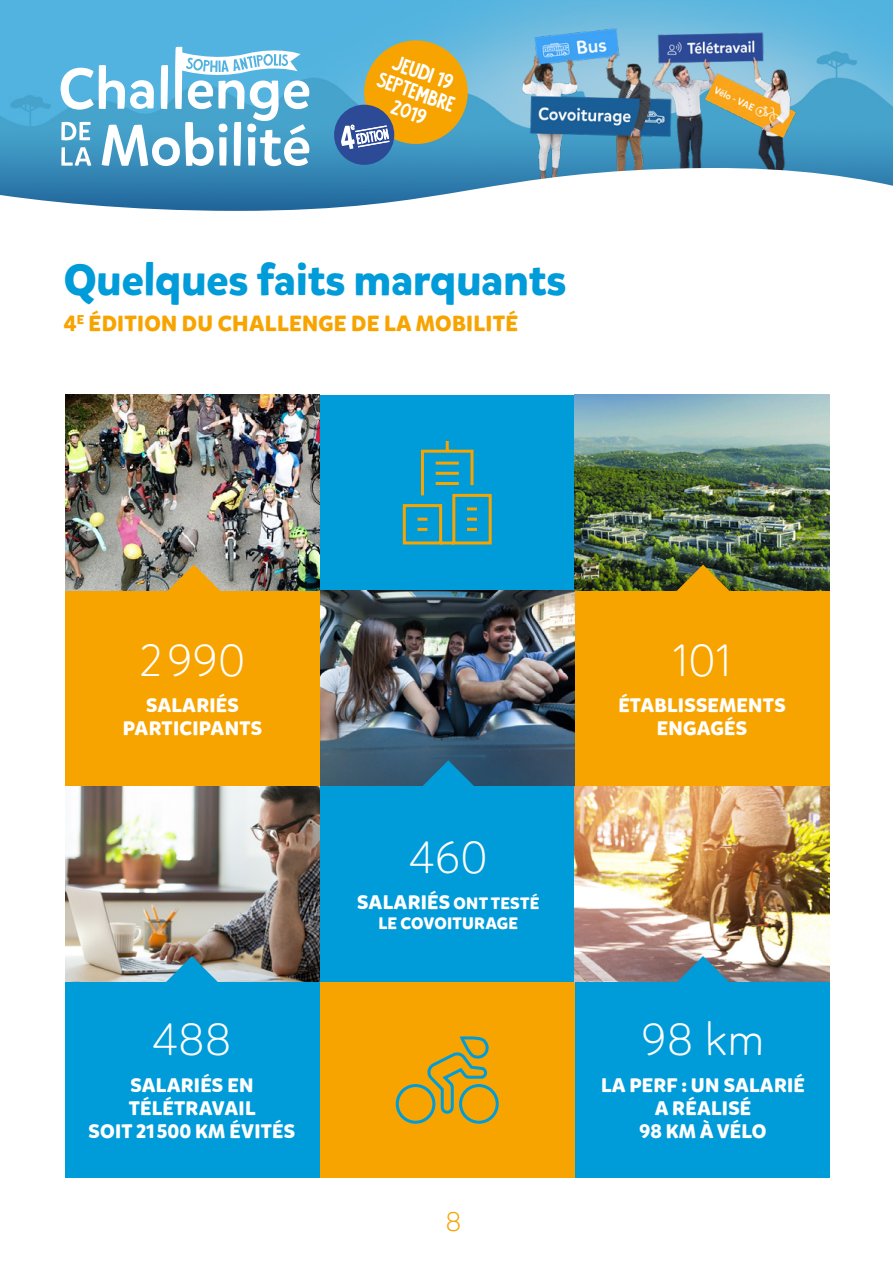
<style>
.page{position:relative;width:893px;height:1263px;background:#fff}
.page>*{position:absolute;margin:0;border:0;box-sizing:border-box;transform-origin:0 0}
.t1{font:300 45px "Mikado";color:#fff}
.t2{font:700 43.65px "Mikado";color:#009bd9}
.t3{font:300 27px "Mikado";color:#f7a400}
.t4{font:700 21.9px "Mikado";letter-spacing:.015em;color:#f7a400}
.t5{font:700 19.5px/23.4px "Mikado";letter-spacing:.015em;color:#fff;text-align:center}
.t6{font:17.4px/20.9px "Alvania";color:#fff;text-align:center}
.t7{font:700 16.5px "Mikado";letter-spacing:.015em;color:#fff}
.s1{font-size:16.5px}
</style>
<div class="page">
<img style="left:65px;top:395px;width:255px;height:196px">
<div style="left:65px;top:591px;width:255px;height:195px;background:#f7a400"></div>
<img style="left:65px;top:786px;width:255px;height:196px">
<div style="left:65px;top:982px;width:255px;height:196px;background:#009bd9"></div>
<div style="left:320px;top:395px;width:254px;height:196px;background:#009bd9"></div>
<img style="left:320px;top:591px;width:254px;height:195px">
<div style="left:320px;top:786px;width:254px;height:196px;background:#009bd9"></div>
<div style="left:320px;top:982px;width:254px;height:196px;background:#f7a400"></div>
<img style="left:575px;top:395px;width:254px;height:196px">
<div style="left:575px;top:591px;width:254px;height:195px;background:#f7a400"></div>
<img style="left:575px;top:786px;width:254px;height:196px">
<div style="left:575px;top:982px;width:254px;height:196px;background:#009bd9"></div>
<svg style="left:402px;top:441px;width:90px;height:104px"></svg>
<svg style="left:395px;top:1036px;width:104px;height:88px"></svg>
<svg style="left:168px;top:564px;width:52px;height:27px"></svg>
<svg style="left:677px;top:564px;width:52px;height:27px"></svg>
<svg style="left:422px;top:760px;width:52px;height:26px"></svg>
<svg style="left:166px;top:956px;width:52px;height:26px"></svg>
<svg style="left:677px;top:956px;width:52px;height:26px"></svg>
<img style="left:0;top:0;width:893px;height:167px">
<svg style="left:61px;top:46px;width:248px;height:120px"></svg>
<div style="left:265px;top:56px;width:6px;height:8px;background:#fff;border-radius:50%"></div>
<div style="left:334px;top:105px;width:60px;height:60px;background:#2d4a97;border-radius:50%"></div>
<svg style="left:341px;top:34px;width:133px;height:117px;background:#a9a163"></svg>
<img style="left:490px;top:5px;width:319px;height:162px">
<svg style="left:0;top:167px;width:893px;height:44px"></svg>
<p class="t6" style="left:388px;top:51px;width:82px;rotate:19deg">jeudi 19 septembre<br>2019</p>
<h2 class="t2" style="left:64px;top:252px;width:504px">Quelques faits marquants</h2>
<p class="t4" style="left:64px;top:310px;width:456px">4<sup>E</sup> ÉDITION DU CHALLENGE DE LA MOBILITÉ</p>
<h1 class="t1" style="left:139px;top:633px;width:108px">2990</h1>
<p class="t5" style="left:123px;top:694px;width:141px">SALARIÉS<br>PARTICIPANTS</p>
<h1 class="t1" style="left:152px;top:1013px;width:81px">488</h1>
<p class="t5" style="left:89px;top:1073px;width:208px">SALARIÉS EN<br>TÉLÉTRAVAIL<br>SOIT 21500 KM ÉVITÉS</p>
<h1 class="t1" style="left:409px;top:831px;width:81px">460</h1>
<p class="t5" style="left:357px;top:891px;width:184px">SALARIÉS <span class="s1">ONT TESTÉ</span></p>
<p class="t7" style="left:378px;top:913px;width:141px">LE COVOITURAGE</p>
<h3 class="t3" style="left:445px;top:1205px;width:18px">8</h3>
<h1 class="t1" style="left:673px;top:633px;width:60px">101</h1>
<p class="t5" style="left:618px;top:694px;width:169px">ÉTABLISSEMENTS<br>ENGAGÉS</p>
<h1 class="t1" style="left:642px;top:1013px;width:124px">98 km</h1>
<p class="t5" style="left:601px;top:1073px;width:205px">LA PERF : UN SALARIÉ<br>A RÉALISÉ<br>98 KM À VÉLO</p>
</div>
